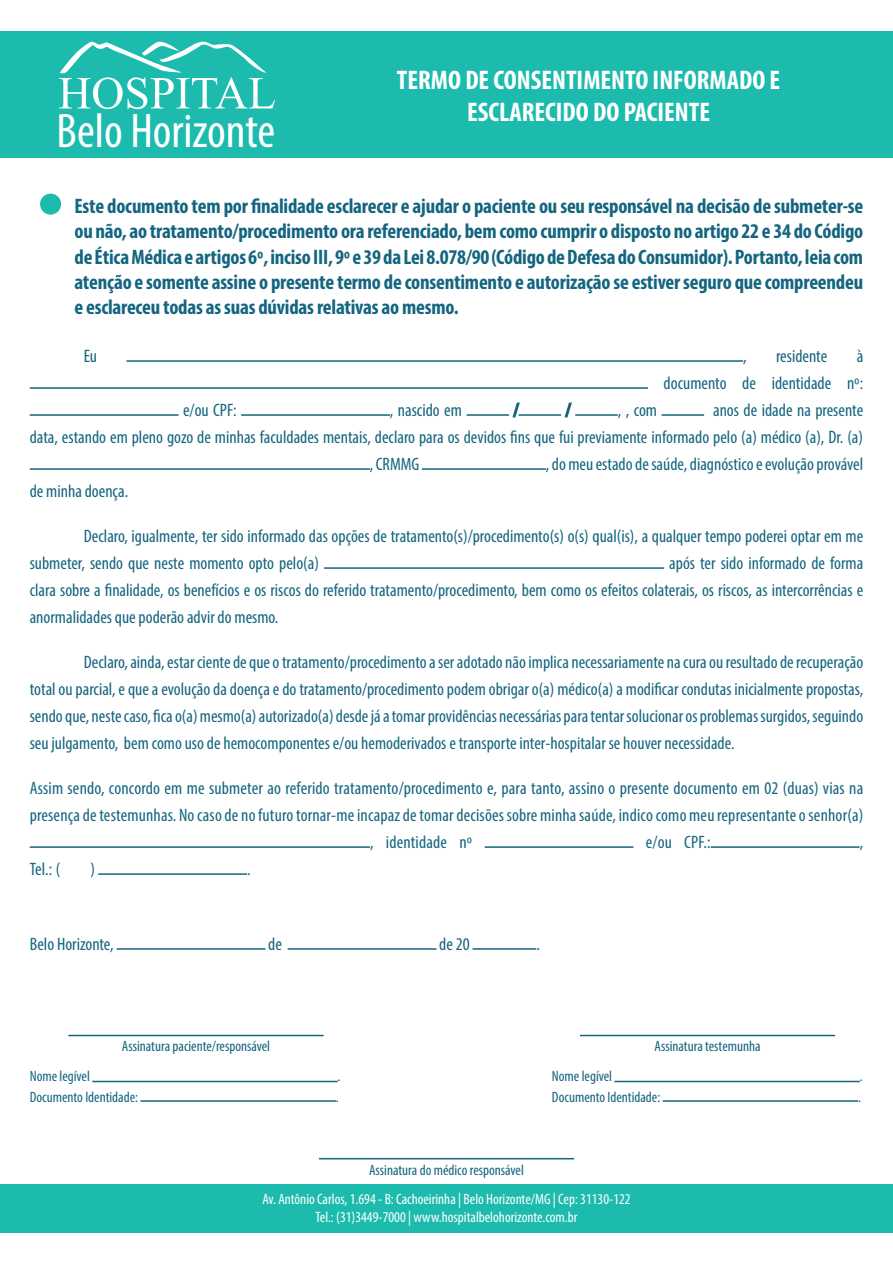
<style>
.page{position:relative;width:893px;height:1263px;background:#fff}
.page>*{position:absolute;margin:0;border:0;box-sizing:border-box;transform-origin:0 0}
.t1{font:68.4px "Microsoft Himalaya";color:#fff}
.t2{font:condensed 48.75px "Myriad Pro";color:#fff}
.t3{font:700 condensed 27px "Myriad Pro";color:#fff}
.t4{font:700 condensed 21px/25.2px "Myriad Pro";letter-spacing:-.01em;color:#14657f;text-align:justify}
.t5{font:condensed 18px/27px "Myriad Pro";color:#14657f;text-align:justify}
.t6{font:condensed 15px "Myriad Pro";color:#14657f}
.t7{font:condensed 15px "Myriad Pro";color:#fff}
</style>
<div class="page">
<div style="left:0;top:32px;width:893px;height:126px;background:#1dbbae"></div>
<hr style="left:127px;top:360px;width:616px;height:2px;background:#14657f">
<hr style="left:30px;top:387px;width:618px;height:2px;background:#14657f">
<hr style="left:30px;top:414px;width:149px;height:2px;background:#14657f">
<hr style="left:241px;top:414px;width:149px;height:2px;background:#14657f">
<hr style="left:466px;top:414px;width:43px;height:2px;background:#14657f">
<svg style="left:512px;top:402px;width:8px;height:16px"></svg>
<hr style="left:519px;top:414px;width:42px;height:2px;background:#14657f">
<svg style="left:564px;top:402px;width:8px;height:16px"></svg>
<hr style="left:575px;top:414px;width:43px;height:2px;background:#14657f">
<hr style="left:662px;top:414px;width:42px;height:2px;background:#14657f">
<hr style="left:30px;top:468px;width:340px;height:2px;background:#14657f">
<hr style="left:422px;top:468px;width:124px;height:2px;background:#14657f">
<hr style="left:324px;top:567px;width:340px;height:2px;background:#14657f">
<hr style="left:30px;top:846px;width:340px;height:2px;background:#14657f">
<hr style="left:485px;top:846px;width:148px;height:2px;background:#14657f">
<hr style="left:711px;top:846px;width:148px;height:2px;background:#14657f">
<hr style="left:98px;top:873px;width:149px;height:2px;background:#14657f">
<div style="left:40px;top:194px;width:21px;height:21px;background:#1dbbae;border-radius:50%"></div>
<svg style="left:60px;top:41px;width:207px;height:33px"></svg>
<hr style="left:117px;top:948px;width:148px;height:2px;background:#14657f">
<hr style="left:288px;top:948px;width:148px;height:2px;background:#14657f">
<hr style="left:473px;top:948px;width:63px;height:2px;background:#14657f">
<hr style="left:92px;top:1081px;width:246px;height:1px;background:#14657f">
<hr style="left:140px;top:1100px;width:196px;height:2px;background:#14657f">
<hr style="left:614px;top:1081px;width:246px;height:1px;background:#14657f">
<hr style="left:663px;top:1100px;width:195px;height:2px;background:#14657f">
<hr style="left:68px;top:1035px;width:256px;height:1px;background:#14657f">
<hr style="left:319px;top:1158px;width:255px;height:1px;background:#14657f">
<hr style="left:580px;top:1035px;width:255px;height:1px;background:#14657f">
<div style="left:0;top:1184px;width:893px;height:49px;background:#1dbbae"></div>
<p class="t1" style="left:58px;top:45px;width:219px">HOSPITAL</p>
<p class="t2" style="left:56px;top:102px;width:220px">Belo Horizonte</p>
<p class="t3" style="left:397px;top:63px;width:385px">TERMO DE CONSENTIMENTO INFORMADO E</p>
<p class="t3" style="left:467px;top:95px;width:244px">ESCLARECIDO DO PACIENTE</p>
<p class="t4" style="left:75px;top:193px;width:790px">Este documento tem por finalidade esclarecer e ajudar o paciente ou seu responsável na decisão de submeter-se ou não, ao tratamento/procedimento ora referenciado, bem como cumprir o disposto no artigo 22 e 34 do Código de Ética Médica e artigos 6º, inciso III, 9º e 39 da Lei 8.078/90 (Código de Defesa do Consumidor). Portanto, leia com atenção e somente assine o presente termo de consentimento e autorização se estiver seguro que compreendeu e esclareceu todas as suas dúvidas relativas ao mesmo.</p>
<p class="t5" style="left:84px;top:342px;width:15px">Eu</p>
<p class="t5" style="left:743px;top:342px;width:5px">,</p>
<p class="t5" style="left:776px;top:342px;width:53px">residente</p>
<p class="t5" style="left:664px;top:342px;width:201px;text-align:right">à<br>documento de identidade nº:</p>
<p class="t5" style="left:183px;top:396px;width:55px">e/ou CPF:</p>
<p class="t5" style="left:390px;top:396px;width:74px">, nascido em</p>
<p class="t5" style="left:618px;top:396px;width:41px">, , com</p>
<p class="t5" style="left:713px;top:396px;width:152px">anos de idade na presente</p>
<p class="t5" style="left:30px;top:423px;width:835px">data, estando em pleno gozo de minhas faculdades mentais, declaro para os devidos fins que fui previamente informado pelo (a) médico (a), Dr. (a)</p>
<p class="t5" style="left:370px;top:450px;width:51px">, CRMMG</p>
<p class="t5" style="left:546px;top:450px;width:319px">, do meu estado de saúde, diagnóstico e evolução provável</p>
<p class="t5" style="left:30px;top:477px;width:100px">de minha doença.</p>
<p class="t5" style="left:30px;top:522px;width:835px;text-indent:54px">Declaro, igualmente, ter sido informado das opções de tratamento(s)/procedimento(s) o(s) qual(is), a qualquer tempo poderei optar em me submeter, sendo que neste momento opto pelo(a)</p>
<p class="t5" style="left:30px;top:549px;width:835px;text-indent:639px">após ter sido informado de forma clara sobre a finalidade, os benefícios e os riscos do referido tratamento/procedimento, bem como os efeitos colaterais, os riscos, as intercorrências e anormalidades que poderão advir do mesmo.</p>
<p class="t5" style="left:30px;top:648px;width:835px;text-indent:54px">Declaro, ainda, estar ciente de que o tratamento/procedimento a ser adotado não implica necessariamente na cura ou resultado de recuperação total ou parcial, e que a evolução da doença e do tratamento/procedimento podem obrigar o(a) médico(a) a modificar condutas inicialmente propostas, sendo que, neste caso, fica o(a) mesmo(a) autorizado(a) desde já a tomar providências necessárias para tentar solucionar os problemas surgidos, seguindo seu julgamento, bem como uso de hemocomponentes e/ou hemoderivados e transporte inter-hospitalar se houver necessidade.</p>
<p class="t5" style="left:30px;top:774px;width:835px">Assim sendo, concordo em me submeter ao referido tratamento/procedimento e, para tanto, assino o presente documento em 02 (duas) vias na</p>
<p class="t5" style="left:30px;top:801px;width:835px">presença de testemunhas. No caso de no futuro tornar-me incapaz de tomar decisões sobre minha saúde, indico como meu representante o senhor(a)</p>
<p class="t5" style="left:370px;top:828px;width:104px">, identidade nº</p>
<p class="t5" style="left:646px;top:828px;width:66px">e/ou CPF.:</p>
<p class="t5" style="left:860px;top:828px;width:5px">,</p>
<p class="t5" style="left:30px;top:855px;width:32px">Tel.: (</p>
<p class="t5" style="left:90px;top:855px;width:6px">)</p>
<p class="t5" style="left:247px;top:855px;width:5px">.</p>
<p class="t5" style="left:30px;top:930px;width:86px">Belo Horizonte,</p>
<p class="t5" style="left:268px;top:930px;width:15px">de</p>
<p class="t5" style="left:439px;top:930px;width:32px">de 20</p>
<p class="t5" style="left:536px;top:930px;width:5px">.</p>
<p class="t6" style="left:122px;top:1037px;width:150px">Assinatura paciente/responsável</p>
<p class="t6" style="left:30px;top:1067px;width:62px">Nome legível</p>
<p class="t6" style="left:338px;top:1067px;width:4px">.</p>
<p class="t6" style="left:30px;top:1088px;width:110px">Documento Identidade:</p>
<p class="t6" style="left:336px;top:1088px;width:4px">.</p>
<p class="t6" style="left:369px;top:1160px;width:156px">Assinatura do médico responsável</p>
<p class="t6" style="left:654px;top:1037px;width:108px">Assinatura testemunha</p>
<p class="t6" style="left:552px;top:1067px;width:62px">Nome legível</p>
<p class="t6" style="left:860px;top:1067px;width:4px">.</p>
<p class="t6" style="left:552px;top:1088px;width:110px">Documento Identidade:</p>
<p class="t6" style="left:858px;top:1088px;width:4px">.</p>
<p class="t7" style="left:262px;top:1189px;width:370px">Av. Antônio Carlos, 1.694 - B: Cachoeirinha | Belo Horizonte/MG | Cep: 31130-122</p>
<p class="t7" style="left:316px;top:1207px;width:263px">Tel.: (31)3449-7000 | www.hospitalbelohorizonte.com.br</p>
</div>
